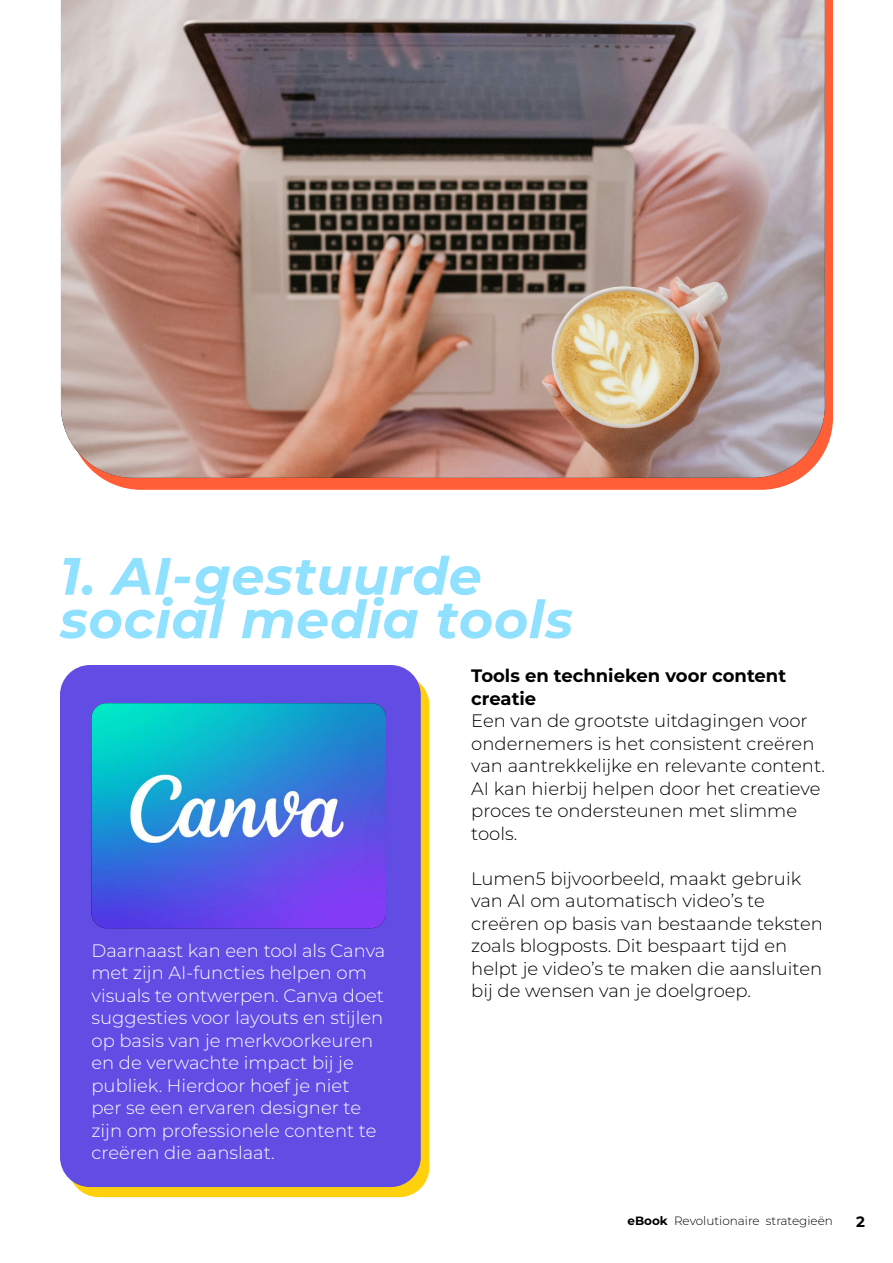
<style>
.page{position:relative;width:893px;height:1263px;background:#fff}
.page>*{position:absolute;margin:0;border:0;box-sizing:border-box;transform-origin:0 0}
.t1{font:italic 700 52.5px/43.5px "Montserrat";letter-spacing:.01em;color:#8fe1ff}
.t2{font:300 18px/22.5px "Montserrat";color:#000}
.t3{font:300 18px/22.5px "Montserrat";color:#fff}
.t4{font:700 18px/22.5px "Montserrat";color:#000}
.t5{font:700 15px "Montserrat";color:#000}
.t6{font:300 12px "Montserrat";color:#000}
.s1{font-weight:700}
</style>
<div class="page">
<div style="left:69px;top:675px;width:360px;height:522px;background:#ffd10d;border-radius:30px"></div>
<svg style="left:102px;top:0;width:731px;height:490px;background:#ff6c47"></svg>
<img style="left:61px;top:0;width:764px;height:478px">
<div style="left:60px;top:665px;width:361px;height:522px;background:#614de3;border-radius:30px"></div>
<img style="left:92px;top:703px;width:294px;height:225px">
<h1 class="t1" style="left:60px;top:558px;width:515px">1. AI-gestuurde social media tools</h1>
<p class="t3" style="left:92px;top:939px;width:295px">Daarnaast kan een tool als Canva met zijn AI-functies helpen om visuals te ontwerpen. Canva doet suggesties voor layouts en stijlen op basis van je merkvoorkeuren en de verwachte impact bij je publiek. Hierdoor hoef je niet<br>per se een ervaren designer te zijn om professionele content te creëren die aanslaat.</p>
<p class="t4" style="left:471px;top:666px;width:316px">Tools en technieken voor content creatie</p>
<p class="t2" style="left:471px;top:710px;width:355px">Een van de grootste uitdagingen voor ondernemers is het consistent creëren van aantrekkelijke en relevante content.<br>AI kan hierbij helpen door het creatieve proces te ondersteunen met slimme tools.</p>
<p class="t2" style="left:471px;top:868px;width:353px">Lumen5 bijvoorbeeld, maakt gebruik van AI om automatisch video’s te creëren op basis van bestaande teksten zoals blogposts. Dit bespaart tijd en helpt je video’s te maken die aansluiten bij de wensen van je doelgroep.</p>
<p class="t6" style="left:627px;top:1215px;width:207px"><span class="s1">eBook</span> Revolutionaire strategieën</p>
<p class="t5" style="left:856px;top:1215px;width:10px">2</p>
</div>
